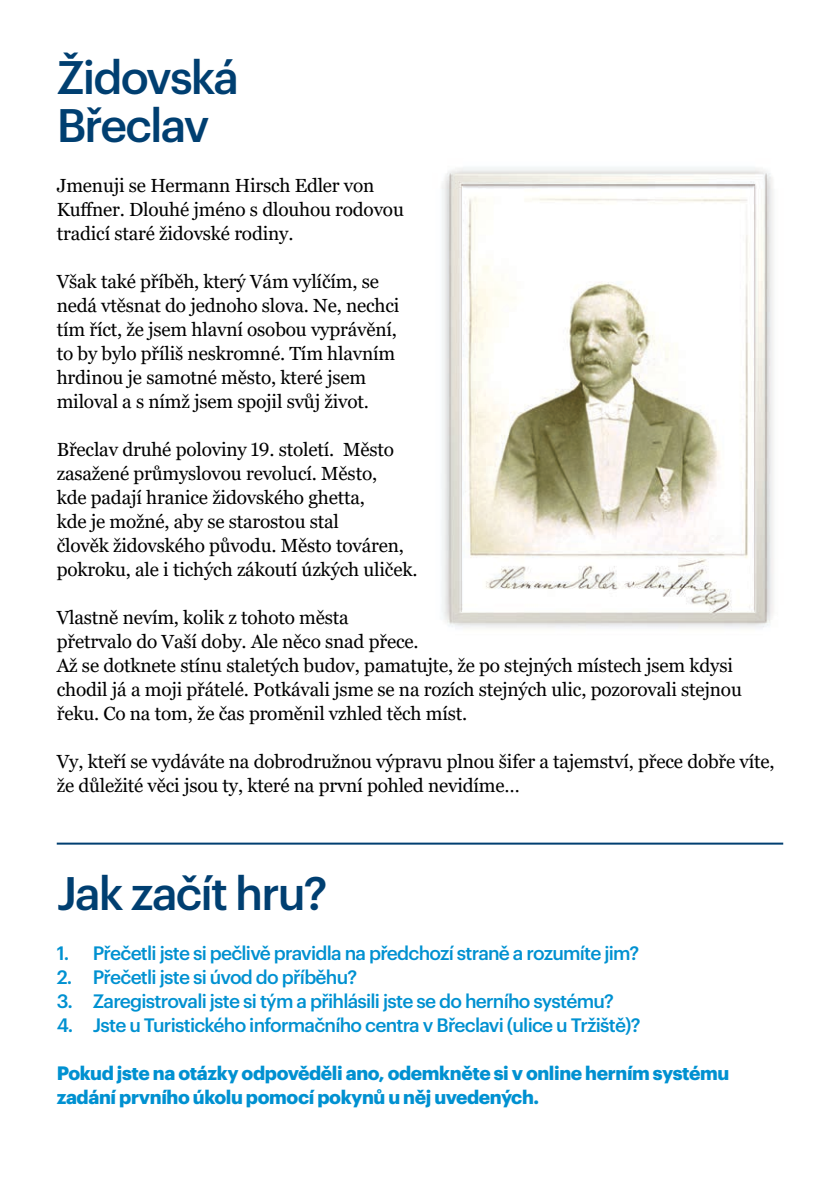
<style>
.page{position:relative;width:840px;height:1191px;background:#fff}
.page>*{position:absolute;margin:0;border:0;box-sizing:border-box;transform-origin:0 0}
._04_Titulek{font:500 46px/47.8px "Graphik";letter-spacing:-.04em;color:#003f71}
._09_Text_zakladni_9{font:19px/24px "Georgia";letter-spacing:-.01em;color:#000}
.t1{font:500 19px "Graphik";letter-spacing:-.04em;color:#0091d1}
._12_Tip_konkretni{font:700 19px/24px "Graphik";letter-spacing:-.02em;color:#0091d1}
</style>
<div class="page">
<hr style="left:57px;top:842px;width:725px;height:2px;background:#003f71">
<img style="left:442px;top:167px;width:332px;height:461px">
<p class="_04_Titulek" style="left:57px;top:50px;width:184px">Židovská<br>Břeclav</p>
<p class="_09_Text_zakladni_9" style="left:57px;top:174px;width:348px">Jmenuji se Hermann Hirsch Edler von<br>Kuffner. Dlouhé jméno s dlouhou rodovou tradicí staré židovské rodiny.</p>
<p class="_09_Text_zakladni_9" style="left:57px;top:270px;width:344px">Však také příběh, který Vám vylíčím, se nedá vtěsnat do jednoho slova. Ne, nechci tím říct, že jsem hlavní osobou vyprávění, to by bylo příliš neskromné. Tím hlavním hrdinou je samotné město, které jsem miloval a s nímž jsem spojil svůj život.</p>
<p class="_09_Text_zakladni_9" style="left:57px;top:438px;width:362px">Břeclav druhé poloviny 19. století. Město zasažené průmyslovou revolucí. Město,<br>kde padají hranice židovského ghetta,<br>kde je možné, aby se starostou stal<br>člověk židovského původu. Město továren, pokroku, ale i tichých zákoutí úzkých uliček.</p>
<p class="_09_Text_zakladni_9" style="left:57px;top:606px;width:686px">Vlastně nevím, kolik z tohoto města<br>přetrvalo do Vaší doby. Ale něco snad přece.<br>Až se dotknete stínu staletých budov, pamatujte, že po stejných místech jsem kdysi chodil já a moji přátelé. Potkávali jsme se na rozích stejných ulic, pozorovali stejnou řeku. Co na tom, že čas proměnil vzhled těch míst.</p>
<p class="_09_Text_zakladni_9" style="left:57px;top:750px;width:719px">Vy, kteří se vydáváte na dobrodružnou výpravu plnou šifer a tajemství, přece dobře víte, že důležité věci jsou ty, které na první pohled nevidíme…</p>
<p class="_04_Titulek" style="left:57px;top:865px;width:272px">Jak začít hru?</p>
<p class="t1" style="left:57px;top:939px;width:584px">1. Přečetli jste si pečlivě pravidla na předchozí straně a rozumíte jim?</p>
<p class="t1" style="left:57px;top:963px;width:302px">2. Přečetli jste si úvod do příběhu?</p>
<p class="t1" style="left:57px;top:987px;width:558px">3. Zaregistrovali jste si tým a přihlásili jste se do herního systému?</p>
<p class="t1" style="left:57px;top:1011px;width:585px">4. Jste u Turistického informačního centra v Břeclavi (ulice u Tržiště)?</p>
<p class="_12_Tip_konkretni" style="left:57px;top:1059px;width:673px">Pokud jste na otázky odpověděli ano, odemkněte si v online herním systému zadání prvního úkolu pomocí pokynů u něj uvedených.</p>
</div>
